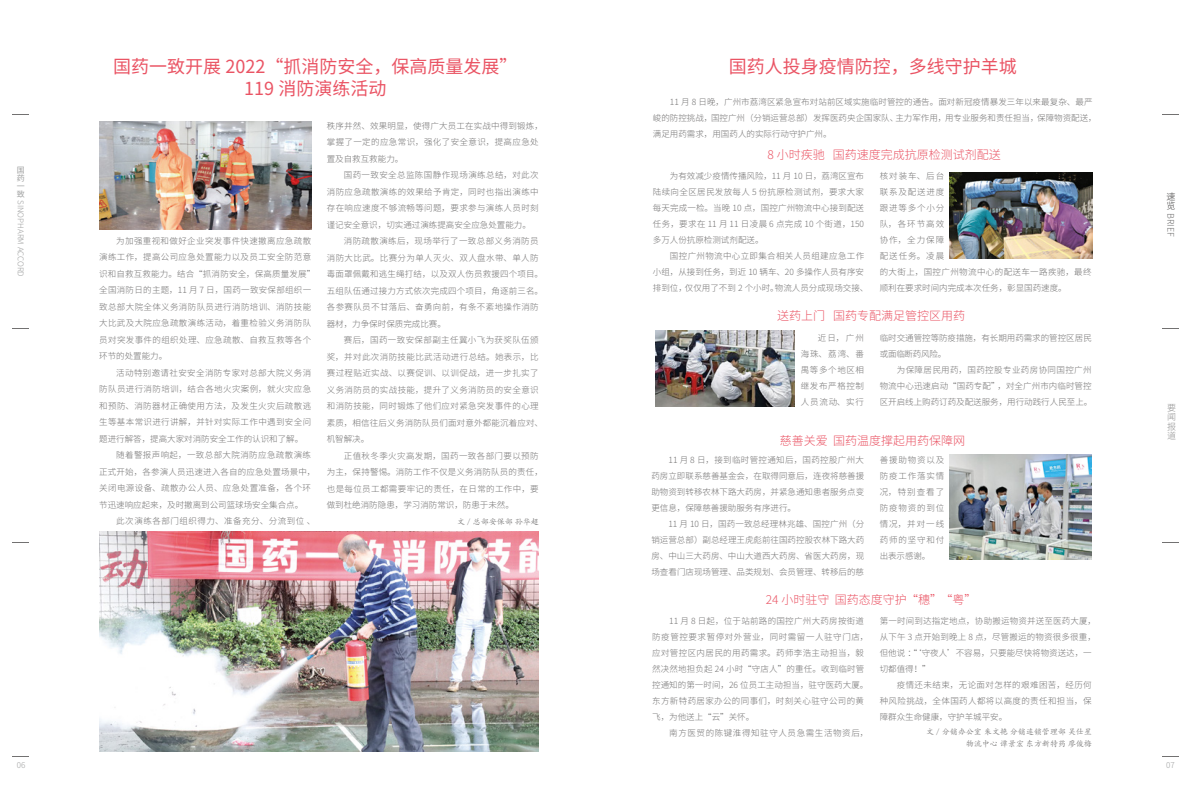
<style>
.page{position:relative;width:1191px;height:808px;background:#fff}
.page>*{position:absolute;margin:0;border:0;box-sizing:border-box;transform-origin:0 0}
.t1{font:18px/22px "Source Han Sans CN";color:#ea5464;text-align:center}
.t2{font:300 12px "Source Han Sans CN";color:#ea5464}
.t3{font:300 9px "Source Han Sans CN";color:#727171}
.t4{font:300 9px/9.4px "Source Han Sans CN";color:#909090;text-align:justify}
.t5{font:9px/9px "Source Han Sans CN";color:#727171}
.t6{font:300 8.5px/16px "Source Han Sans CN";letter-spacing:.04em;color:#727171;text-align:justify}
.t7{font:300 8.5px/16px "Source Han Sans CN";color:#727171}
.t8{font:300 8.5px/16px "Source Han Sans CN";letter-spacing:.02em;color:#727171}
.t9{font:300 8.5px "Source Han Sans CN";letter-spacing:.07em;color:#727171}
.t10{font:300 8.5px "Source Han Sans CN";letter-spacing:.065em;color:#727171}
.t11{font:8px/12px "ST Kaiti";color:#727171;text-align:right}
.t12{font:300 8px "Source Han Sans CN";color:#9fa0a0}
.t13{font:8px/8px "Source Han Sans CN";color:#9fa0a0;text-align:justify}
</style>
<div class="page">
<svg style="left:13px;top:114px;width:16px;height:1px"></svg>
<svg style="left:1162px;top:114px;width:16px;height:1px"></svg>
<svg style="left:13px;top:328px;width:16px;height:1px"></svg>
<svg style="left:1162px;top:328px;width:16px;height:1px"></svg>
<svg style="left:13px;top:756px;width:16px;height:1px"></svg>
<svg style="left:1162px;top:756px;width:16px;height:1px"></svg>
<svg style="left:13px;top:542px;width:16px;height:1px"></svg>
<svg style="left:1162px;top:542px;width:16px;height:1px"></svg>
<img style="left:950px;top:455px;width:141px;height:104px">
<img style="left:950px;top:172px;width:142px;height:86px">
<img style="left:655px;top:330px;width:139px;height:77px">
<img style="left:99px;top:532px;width:440px;height:219px">
<img style="left:99px;top:121px;width:212px;height:108px">
<h1 class="t1" style="left:113px;top:55px;width:406px">国药一致开展 2022“抓消防安全，保高质量发展”<br>119 消防演练活动</h1>
<p class="t8" style="left:327px;top:117px;width:218px;line-height:16.5px">秩序井然、效果明显，使得广大员工在实战中得到锻炼，掌握了一定的应急常识，强化了安全意识，提高应急处置及自救互救能力。</p>
<p class="t6" style="left:344px;top:167px;width:196px">国药一致安全总监陈国静作现场演练总结，对此次</p>
<p class="t6" style="left:327px;top:184px;width:213px">消防应急疏散演练的效果给予肯定，同时也指出演练中</p>
<p class="t6" style="left:327px;top:200px;width:213px">存在响应速度不够流畅等问题，要求参与演练人员时刻</p>
<p class="t7" style="left:327px;top:217px;width:205px">谨记安全意识，切实通过演练提高安全应急处置能力。</p>
<p class="t6" style="left:344px;top:233px;width:196px">消防疏散演练后，现场举行了一致总部义务消防员</p>
<p class="t6" style="left:327px;top:250px;width:213px">消防大比武。比赛分为单人灭火、双人盘水带、单人防</p>
<p class="t8" style="left:327px;top:266px;width:218px">毒面罩佩戴和逃生绳打结，以及双人伤员救援四个项目。</p>
<p class="t8" style="left:327px;top:283px;width:218px">五组队伍通过接力方式依次完成四个项目，角逐前三名。</p>
<p class="t6" style="left:327px;top:299px;width:213px">各参赛队员不甘落后、奋勇向前，有条不紊地操作消防</p>
<p class="t7" style="left:327px;top:316px;width:120px">器材，力争保时保质完成比赛。</p>
<p class="t6" style="left:344px;top:332px;width:196px">赛后，国药一致安保部副主任冀小飞为获奖队伍颁</p>
<p class="t6" style="left:327px;top:349px;width:213px">奖，并对此次消防技能比武活动进行总结。她表示，比</p>
<p class="t6" style="left:327px;top:365px;width:213px">赛过程贴近实战、以赛促训、以训促战，进一步扎实了</p>
<p class="t6" style="left:327px;top:382px;width:213px">义务消防员的实战技能，提升了义务消防员的安全意识</p>
<p class="t6" style="left:327px;top:398px;width:213px">和消防技能，同时锻炼了他们应对紧急突发事件的心理</p>
<p class="t8" style="left:327px;top:415px;width:218px">素质，相信往后义务消防队员们面对意外都能沉着应对、</p>
<p class="t6" style="left:327px;top:431px;width:44px">机智解决。</p>
<p class="t6" style="left:344px;top:448px;width:196px">正值秋冬季火灾高发期，国药一致各部门要以预防</p>
<p class="t8" style="left:327px;top:464px;width:218px">为主，保持警惕。消防工作不仅是义务消防队员的责任，</p>
<p class="t6" style="left:327px;top:481px;width:213px">也是每位员工都需要牢记的责任，在日常的工作中，要</p>
<p class="t7" style="left:327px;top:497px;width:188px">做到杜绝消防隐患，学习消防常识，防患于未然。</p>
<p class="t11" style="left:457px;top:515px;width:83px">文 / 总部安保部 孙华超</p>
<h1 class="t1" style="left:728px;top:55px;width:289px">国药人投身疫情防控，多线守护羊城</h1>
<p class="t7" style="left:653px;top:94px;width:445px;text-indent:17px">11 月 8 日晚，广州市荔湾区紧急宣布对站前区域实施临时管控的通告。面对新冠疫情暴发三年以来最复杂、最严峻的防控挑战，国控广州（分销运营总部）发挥医药央企国家队、主力军作用，用专业服务和责任担当，保障物资配送，满足用药需求，用国药人的实际行动守护广州。</p>
<h2 class="t2" style="left:767px;top:148px;width:235px">8 小时疾驰 国药速度完成抗原检测试剂配送</h2>
<p class="t13" style="left:17px;top:166px;width:9px">国药一致</p>
<p class="t12" style="left:25px;top:200px;width:78px;rotate:90deg">SINOPHARM ACCORD</p>
<p class="t5" style="left:1166px;top:193px;width:10px">速览</p>
<p class="t6" style="left:653px;top:168px;width:213px;text-indent:17px">为有效减少疫情传播风险，11 月 10 日，荔湾区宣布陆续向全区居民发放每人 5 份抗原检测试剂，要求大家每天完成一检。当晚 10 点，国控广州物流中心接到配送任务，要求在 11 月 11 日凌晨 6 点完成 10 个街道，150多万人份抗原检测试剂配送。</p>
<p class="t7" style="left:653px;top:248px;width:217px;text-indent:17px">国控广州物流中心立即集合相关人员组建应急工作小组，从接到任务，到近 10 辆车、20 多操作人员有序安排到位，仅仅用了不到 2 个小时。物流人员分成现场交接、</p>
<p class="t6" style="left:879px;top:168px;width:213px;text-align:left">核对装车、后台<br>联系及配送进度<br>跟进等多个小分<br>队，各环节高效<br>协作，全力保障<br>配送任务。凌晨<br>的大街上，国控广州物流中心的配送车一路疾驰，最终顺利在要求时间内完成本次任务，彰显国药速度。</p>
<p class="t3" style="left:1175px;top:213px;width:25px;rotate:90deg">BRIEF</p>
<p class="t6" style="left:99px;top:233px;width:218px;line-height:16.5px;text-align:left;text-indent:17px">为加强重视和做好企业突发事件快速撤离应急疏散演练工作，提高公司应急处置能力以及员工安全防范意识和自救互救能力。结合“抓消防安全，保高质量发展”全国消防日的主题，11 月 7 日，国药一致安保部组织一致总部大院全体义务消防队员进行消防培训、消防技能大比武及大院应急疏散演练活动，着重检验义务消防队员对突发事件的组织处理、应急疏散、自救互救等各个环节的处置能力。</p>
<p class="t6" style="left:116px;top:365px;width:196px">活动特别邀请社安安全消防专家对总部大院义务消</p>
<p class="t6" style="left:99px;top:381px;width:213px">防队员进行消防培训，结合各地火灾案例，就火灾应急</p>
<p class="t6" style="left:99px;top:398px;width:213px">和预防、消防器材正确使用方法，及发生火灾后疏散逃</p>
<p class="t6" style="left:99px;top:414px;width:213px">生等基本常识进行讲解，并针对实际工作中遇到安全问</p>
<p class="t7" style="left:99px;top:431px;width:206px">题进行解答，提高大家对消防安全工作的认识和了解。</p>
<p class="t6" style="left:116px;top:447px;width:196px">随着警报声响起，一致总部大院消防应急疏散演练</p>
<p class="t8" style="left:99px;top:464px;width:218px">正式开始，各参演人员迅速进入各自的应急处置场景中，</p>
<p class="t6" style="left:99px;top:480px;width:213px">关闭电源设备、疏散办公人员、应急处置准备，各个环</p>
<p class="t7" style="left:99px;top:497px;width:206px">节迅速响应起来，及时撤离到公司篮球场安全集合点。</p>
<p class="t10" style="left:116px;top:516px;width:201px">此次演练各部门组织得力、准备充分、分流到位 、</p>
<h2 class="t2" style="left:777px;top:308px;width:189px">送药上门 国药专配满足管控区用药</h2>
<p class="t7" style="left:879px;top:330px;width:213px">临时交通管控等防疫措施，有长期用药需求的管控区居民或面临断药风险。</p>
<p class="t6" style="left:879px;top:362px;width:214px;text-indent:17px">为保障居民用药，国药控股专业药房协同国控广州物流中心迅速启动“国药专配”，对全广州市内临时管控区开启线上购药订药及配送服务，用行动践行人民至上。</p>
<p class="t6" style="left:800px;top:330px;width:65px;text-indent:17px">近日，广州海珠、荔湾、番禺等多个地区相继发布严格控制人员流动、实行</p>
<p class="t4" style="left:1167px;top:403px;width:10px">要闻报道</p>
<h2 class="t2" style="left:779px;top:433px;width:187px">慈善关爱 国药温度撑起用药保障网</h2>
<p class="t6" style="left:651px;top:452px;width:214px;text-indent:17px">11 月 8 日，接到临时管控通知后，国药控股广州大药房立即联系慈善基金会，在取得同意后，连夜将慈善援助物资到转移农林下路大药房，并紧急通知患者服务点变更信息，保障慈善援助服务有序进行。</p>
<p class="t6" style="left:651px;top:516px;width:214px;text-indent:17px">11 月 10 日，国药一致总经理林兆雄、国控广州（分销运营总部）副总经理王虎彪前往国药控股农林下路大药房、中山三大药房、中山大道西大药房、省医大药房，现场查看门店现场管理、品类规划、会员管理、转移后的慈</p>
<h2 class="t2" style="left:766px;top:593px;width:212px">24 小时驻守 国药态度守护“穗”“粤”</h2>
<p class="t8" style="left:879px;top:613px;width:218px">第一时间到达指定地点，协助搬运物资并送至医药大厦，从下午 3 点开始到晚上 8 点，尽管搬运的物资很多很重，但他说：“‘守夜人’不容易，只要能尽快将物资送达，一切都值得！”</p>
<p class="t6" style="left:879px;top:677px;width:213px;text-indent:17px">疫情还未结束，无论面对怎样的艰难困苦，经历何种风险挑战，全体国药人都将以高度的责任和担当，保障群众生命健康，守护羊城平安。</p>
<p class="t11" style="left:925px;top:726px;width:167px">文 / 分销办公室 朱文艳 分销连锁管理部 吴仕星物流中心 谭景宏 东方新特药 廖俊梅</p>
<p class="t6" style="left:879px;top:452px;width:66px">善援助物资以及防疫工作落实情况，特别查看了防疫物资的到位情况，并对一线药师的坚守和付出表示感谢。</p>
<p class="t6" style="left:652px;top:612px;width:218px;text-align:left;text-indent:17px">11 月 8 日起，位于站前路的国控广州大药房按街道防疫管控要求暂停对外营业，同时需留一人驻守门店，应对管控区内居民的用药需求。药师李浩主动担当，毅然决然地担负起 24 小时“守店人”的重任。收到临时管控通知的第一时间，26 位员工主动担当，驻守医药大厦。东方新特药居家办公的同事们，时刻关心驻守公司的黄飞，为他送上“云”关怀。</p>
<p class="t9" style="left:669px;top:727px;width:201px">南方医贸的陈键淮得知驻守人员急需生活物资后，</p>
<p class="t12" style="left:17px;top:760px;width:10px">06</p>
<p class="t12" style="left:1166px;top:760px;width:10px">07</p>
</div>
